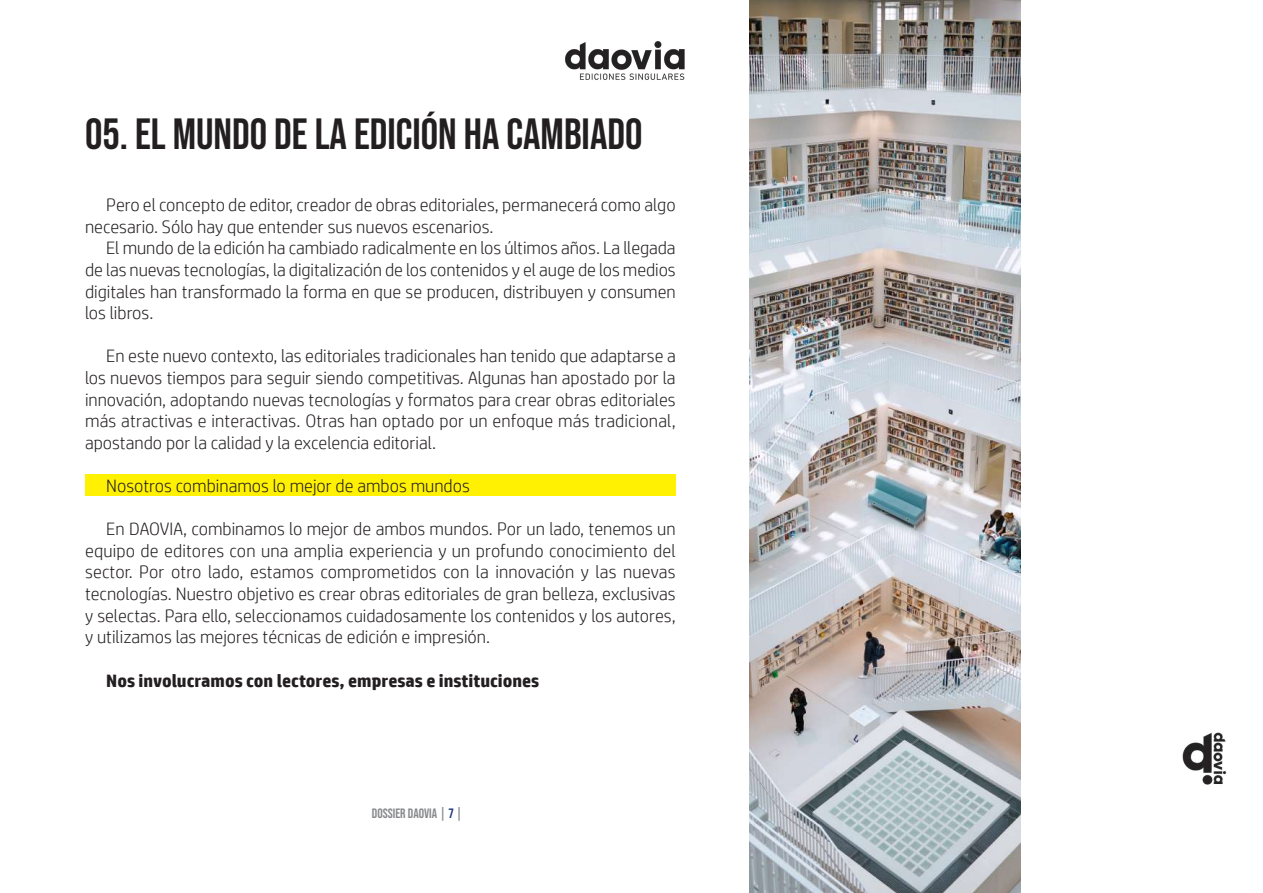
<style>
.page{position:relative;width:1263px;height:893px;background:#fff}
.page>*{position:absolute;margin:0;border:0;box-sizing:border-box;transform-origin:0 0}
.t1{font:43.5px "Bebas Neue";color:#231f20}
.t2{font:300 18px/21.6px "HP Simplified";color:#231f20;text-align:justify}
.t3{font:700 18px "HP Simplified";color:#231f20}
.t4{font:13.5px "Bebas Neue";color:#87898c}
.s1{color:#1b377a}
</style>
<div class="page">
<img style="left:565px;top:41px;width:120px;height:39px">
<img style="left:1182px;top:732px;width:45px;height:53px">
<img style="left:749px;top:0;width:271px;height:893px">
<div style="left:85px;top:474px;width:591px;height:21px;background:#fff101"></div>
<h1 class="t1" style="left:85px;top:110px;width:559px">05. EL MUNDO DE LA EDICIÓN HA CAMBIADO</h1>
<p class="t2" style="left:85px;top:194px;width:592px;text-indent:21px">Pero el concepto de editor, creador de obras editoriales, permanecerá como algo necesario. Sólo hay que entender sus nuevos escenarios.</p>
<p class="t2" style="left:85px;top:237px;width:592px;text-indent:21px">El mundo de la edición ha cambiado radicalmente en los últimos años. La llegada de las nuevas tecnologías, la digitalización de los contenidos y el auge de los medios digitales han transformado la forma en que se producen, distribuyen y consumen los libros.</p>
<p class="t2" style="left:85px;top:345px;width:592px;text-indent:21px">En este nuevo contexto, las editoriales tradicionales han tenido que adaptarse a los nuevos tiempos para seguir siendo competitivas. Algunas han apostado por la innovación, adoptando nuevas tecnologías y formatos para crear obras editoriales más atractivas e interactivas. Otras han optado por un enfoque más tradicional, apostando por la calidad y la excelencia editorial.</p>
<p class="t2" style="left:106px;top:475px;width:365px">Nosotros combinamos lo mejor de ambos mundos</p>
<p class="t2" style="left:85px;top:518px;width:592px;text-indent:21px">En DAOVIA, combinamos lo mejor de ambos mundos. Por un lado, tenemos un equipo de editores con una amplia experiencia y un profundo conocimiento del sector. Por otro lado, estamos comprometidos con la innovación y las nuevas tecnologías. Nuestro objetivo es crear obras editoriales de gran belleza, exclusivas y selectas. Para ello, seleccionamos cuidadosamente los contenidos y los autores, y utilizamos las mejores técnicas de edición e impresión.</p>
<p class="t3" style="left:106px;top:669px;width:435px">Nos involucramos con lectores, empresas e instituciones</p>
<p class="t4" style="left:372px;top:806px;width:92px">DOSSIER DAOVIA | <span class="s1">7</span> |</p>
</div>
